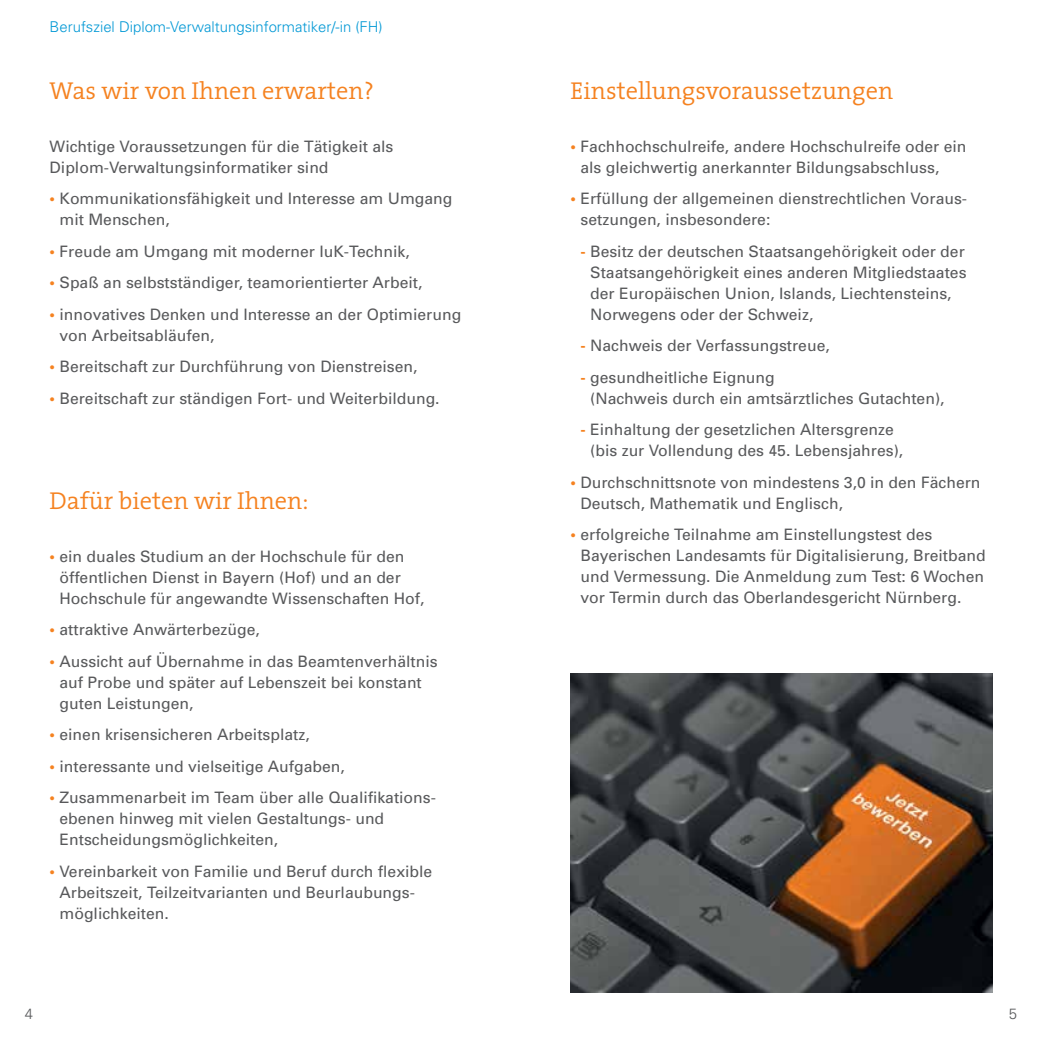
<style>
.page{position:relative;width:1042px;height:1042px;background:#fff}
.page>*{position:absolute;margin:0;border:0;box-sizing:border-box;transform-origin:0 0}
.t1{font:300 24.5px "The Serif";color:#f58220}
.t2{font:15.75px/21px "Univers";color:#58595b}
.t3{font:300 14.88px "Univers";color:#0098d5}
.t4{font:300 14.88px "Univers";color:#58595b}
.s1{font-weight:700;color:#f58220}
</style>
<div class="page">
<img style="left:570px;top:673px;width:422px;height:319px">
<p class="t3" style="left:50px;top:18px;width:335px">Berufsziel Diplom-Verwaltungsinformatiker/-in (FH)</p>
<h1 class="t1" style="left:50px;top:71px;width:326px">Was wir von Ihnen erwarten?</h1>
<p class="t2" style="left:50px;top:136px;width:345px">Wichtige Voraussetzungen für die Tätigkeit als<br>Diplom-Verwaltungsinformatiker sind</p>
<p class="t2" style="left:59px;top:188px;width:394px;text-indent:-10px"><span class="s1">•</span> Kommunikationsfähigkeit und Interesse am Umgang mit Menschen,</p>
<p class="t2" style="left:50px;top:241px;width:362px"><span class="s1">•</span> Freude am Umgang mit moderner IuK-Technik,</p>
<p class="t2" style="left:50px;top:272px;width:374px"><span class="s1">•</span> Spaß an selbstständiger, teamorientierter Arbeit,</p>
<p class="t2" style="left:59px;top:304px;width:403px;text-indent:-10px"><span class="s1">•</span> innovatives Denken und Interesse an der Optimierung von Arbeitsabläufen,</p>
<p class="t2" style="left:50px;top:356px;width:369px"><span class="s1">•</span> Bereitschaft zur Durchführung von Dienstreisen,</p>
<p class="t2" style="left:50px;top:388px;width:391px"><span class="s1">•</span> Bereitschaft zur ständigen Fort- und Weiterbildung.</p>
<h1 class="t1" style="left:50px;top:480px;width:260px">Dafür bieten wir Ihnen:</h1>
<p class="t2" style="left:59px;top:545px;width:366px;text-indent:-10px"><span class="s1">•</span> ein duales Studium an der Hochschule für den öffentlichen Dienst in Bayern (Hof) und an der<br>Hochschule für angewandte Wissenschaften Hof,</p>
<p class="t2" style="left:50px;top:619px;width:212px"><span class="s1">•</span> attraktive Anwärterbezüge,</p>
<p class="t2" style="left:59px;top:650px;width:380px;text-indent:-10px"><span class="s1">•</span> Aussicht auf Übernahme in das Beamtenverhältnis auf Probe und später auf Lebenszeit bei konstant guten Leistungen,</p>
<p class="t2" style="left:50px;top:724px;width:262px"><span class="s1">•</span> einen krisensicheren Arbeitsplatz,</p>
<p class="t2" style="left:50px;top:755px;width:297px"><span class="s1">•</span> interessante und vielseitige Aufgaben,</p>
<p class="t2" style="left:59px;top:787px;width:377px;text-indent:-10px"><span class="s1">•</span> Zusammenarbeit im Team über alle Qualifikations&shy;ebenen hinweg mit vielen Gestaltungs- und<br>Entscheidungsmöglichkeiten,</p>
<p class="t2" style="left:59px;top:860px;width:374px;text-indent:-10px"><span class="s1">•</span> Vereinbarkeit von Familie und Beruf durch flexible<br>Arbeitszeit, Teilzeitvarianten und Beurlaubungs&shy;möglichkeiten.</p>
<h1 class="t1" style="left:570px;top:71px;width:324px">Einstellungsvoraussetzungen</h1>
<p class="t2" style="left:580px;top:136px;width:387px;text-indent:-10px"><span class="s1">•</span> Fachhochschulreife, andere Hochschulreife oder ein als gleichwertig anerkannter Bildungsabschluss,</p>
<p class="t2" style="left:580px;top:188px;width:387px;text-indent:-10px"><span class="s1">•</span> Erfüllung der allgemeinen dienstrechtlichen Voraus&shy;setzungen, insbesondere:</p>
<p class="t2" style="left:590px;top:241px;width:378px;text-indent:-10px"><span class="s1">-</span> Besitz der deutschen Staatsangehörigkeit oder der Staatsangehörigkeit eines anderen Mitgliedstaates der Europäischen Union, Islands, Liechtensteins, Norwegens oder der Schweiz,</p>
<p class="t2" style="left:580px;top:335px;width:251px"><span class="s1">-</span> Nachweis der Verfassungstreue,</p>
<p class="t2" style="left:590px;top:367px;width:356px;text-indent:-10px"><span class="s1">-</span> gesundheitliche Eignung<br>(Nachweis durch ein amtsärztliches Gutachten),</p>
<p class="t2" style="left:590px;top:419px;width:315px;text-indent:-10px"><span class="s1">-</span> Einhaltung der gesetzlichen Altersgrenze (bis zur Vollendung des 45. Lebensjahres),</p>
<p class="t2" style="left:580px;top:471px;width:401px;text-indent:-10px"><span class="s1">•</span> Durchschnittsnote von mindestens 3,0 in den Fächern<br>Deutsch, Mathematik und Englisch,</p>
<p class="t2" style="left:580px;top:524px;width:407px;text-indent:-10px"><span class="s1">•</span> erfolgreiche Teilnahme am Einstellungstest des Bayerischen Landesamts für Digitalisierung, Breitband und Vermessung. Die Anmeldung zum Test: 6 Wochen vor Termin durch das Oberlandesgericht Nürnberg.</p>
<p class="t4" style="left:25px;top:1005px;width:10px">4</p>
<p class="t4" style="left:1009px;top:1005px;width:10px">5</p>
</div>
